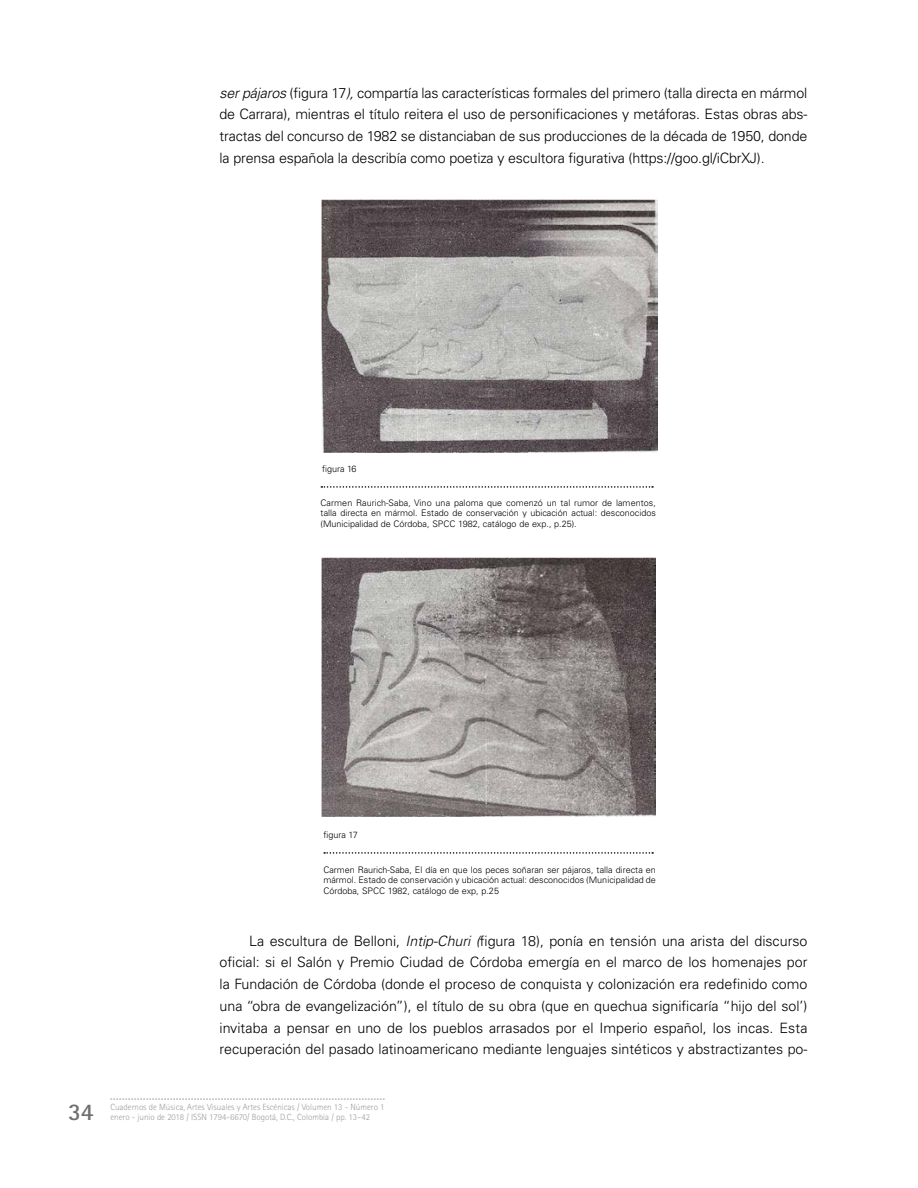
<style>
.page{position:relative;width:918px;height:1188px;background:#fff}
.page>*{position:absolute;margin:0;border:0;box-sizing:border-box;transform-origin:0 0}
.t1{font:700 24px "Rotis Sans Serif Std";color:#706f6f}
.t2{font:300 14.25px/21.8px "Univers LT Std";letter-spacing:-.005em;color:#000;text-align:justify}
.t3{font:300 9px/10.5px "Univers LT Std";color:#000;text-align:justify}
.t4{font:300 9px "Rotis Sans Serif Std";color:#9d9d9c}
.s1{font-style:italic}
</style>
<div class="page">
<svg style="left:110px;top:1099px;width:275px;height:1px"></svg>
<img style="left:322px;top:200px;width:336px;height:252px">
<img style="left:322px;top:557px;width:334px;height:260px">
<svg style="left:321px;top:486px;width:332px;height:2px"></svg>
<svg style="left:324px;top:852px;width:329px;height:2px"></svg>
<p class="t2" style="left:220px;top:82px;width:589px"><span class="s1">ser pájaros</span> (figura 17<span class="s1">),</span> compartía las características formales del primero (talla directa en mármol de Carrara), mientras el título reitera el uso de personificaciones y metáforas. Estas obras abs&shy;tractas del concurso de 1982 se distanciaban de sus producciones de la década de 1950, donde la prensa española la describía como poetiza y escultora figurativa (https://goo.gl/iCbrXJ).</p>
<p class="t3" style="left:322px;top:464px;width:36px">figura 16</p>
<p class="t3" style="left:321px;top:497px;width:337px">Carmen Raurich-Saba, Vino una paloma que comenzó un tal rumor de lamentos, talla directa en mármol. Estado de conservación y ubicación actual: desconocidos (Municipalidad de Córdoba, SPCC 1982, catálogo de exp., p.25).</p>
<p class="t3" style="left:323px;top:830px;width:36px">figura 17</p>
<p class="t3" style="left:323px;top:864px;width:334px">Carmen Raurich-Saba, El día en que los peces soñaran ser pájaros, talla directa en mármol. Estado de conservación y ubicación actual: desconocidos (Municipalidad de Córdoba, SPCC 1982, catálogo de exp, p.25</p>
<p class="t2" style="left:220px;top:930px;width:590px;text-indent:30px">La escultura de Belloni, <span class="s1">Intip-Churi (</span>figura 18), ponía en tensión una arista del discurso oficial: si el Salón y Premio Ciudad de Córdoba emergía en el marco de los homenajes por la Fundación de Córdoba (donde el proceso de conquista y colonización era redefinido como una “obra de evangelización”), el título de su obra (que en quechua significaría “hijo del sol’) invitaba a pensar en uno de los pueblos arrasados por el Imperio español, los incas. Esta recuperación del pasado latinoamericano mediante lenguajes sintéticos y abstractizantes po-</p>
<p class="t4" style="left:110px;top:1102px;width:276px">Cuadernos de Música, Artes Visuales y Artes Escénicas / Volumen 13 - Número 1</p>
<h1 class="t1" style="left:68px;top:1097px;width:27px">34</h1>
<p class="t4" style="left:110px;top:1112px;width:261px">enero - junio de 2018 / ISSN 1794-6670/ Bogotá, D.C., Colombia / pp. 13–42</p>
</div>
